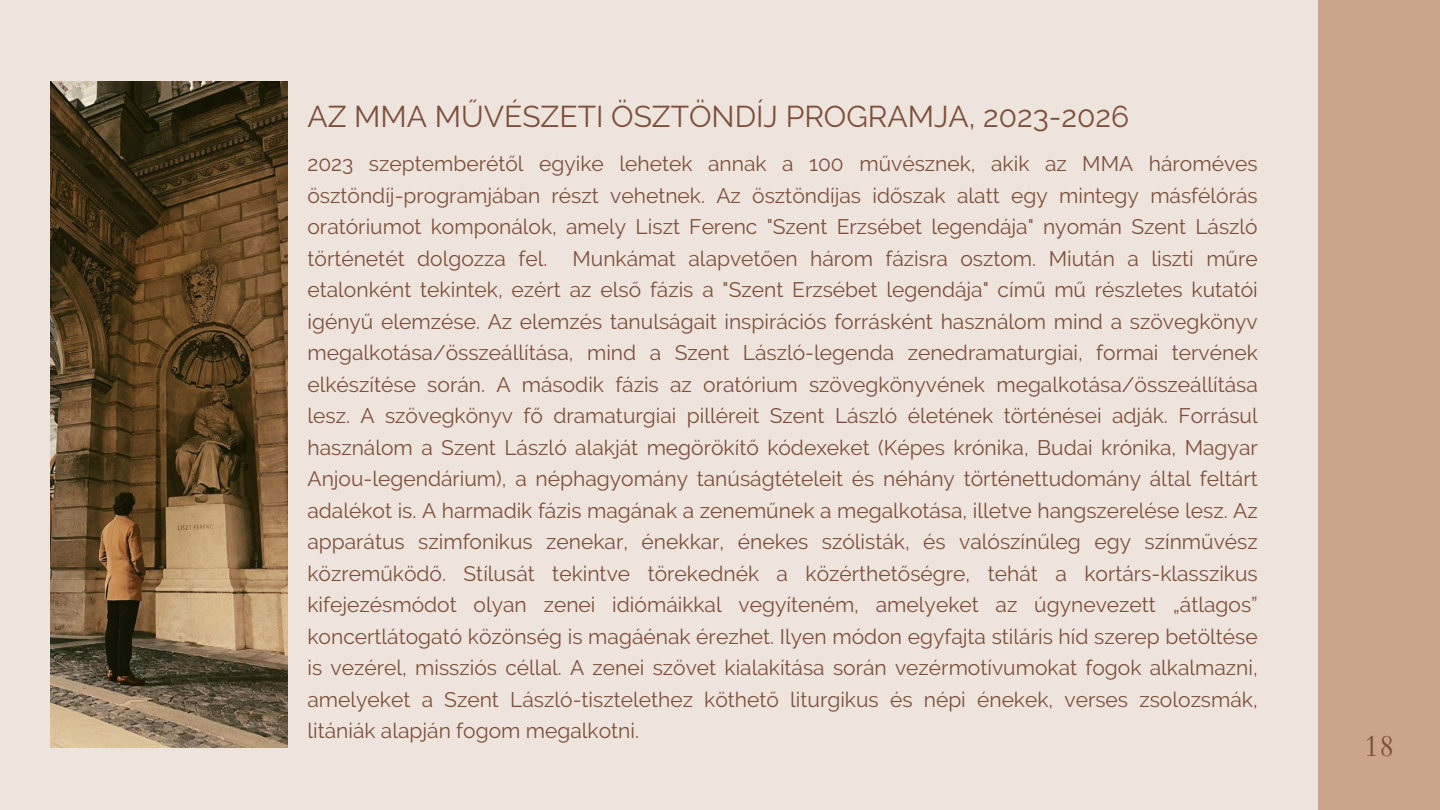
<style>
.page{position:relative;width:1440px;height:810px;background:#ede4dd}
.page>*{position:absolute;margin:0;border:0;box-sizing:border-box;transform-origin:0 0}
.t1{font:30px "Raleway";color:#804f3b}
.t2{font:30px "Cardo";color:#804f3b}
.t3{font:21px/31.5px "Raleway";color:#804f3b;text-align:justify}
</style>
<div class="page">
<div style="left:1318px;top:0;width:122px;height:810px;background:#caa48b"></div>
<img style="left:51px;top:81px;width:237px;height:667px">
<p class="t1" style="left:307px;top:99px;width:823px">AZ MMA MŰVÉSZETI ÖSZTÖNDÍJ PROGRAMJA, 2023-2026</p>
<p class="t3" style="left:307px;top:148px;width:952px">2023 szeptemberétől egyike lehetek annak a 100 művésznek, akik az MMA hároméves ösztöndíj-programjában részt vehetnek. Az ösztöndíjas időszak alatt egy mintegy másfélórás oratóriumot komponálok, amely Liszt Ferenc "Szent Erzsébet legendája" nyomán Szent László történetét dolgozza fel. Munkámat alapvetően három fázisra osztom. Miután a liszti műre etalonként tekintek, ezért az első fázis a "Szent Erzsébet legendája" című mű részletes kutatói igényű elemzése. Az elemzés tanulságait inspirációs forrásként használom mind a szövegkönyv megalkotása/összeállítása, mind a Szent László-legenda zenedramaturgiai, formai tervének elkészítése során. A második fázis az oratórium szövegkönyvének megalkotása/összeállítása lesz. A szövegkönyv fő dramaturgiai pilléreit Szent László életének történései adják. Forrásul használom a Szent László alakját megörökítő kódexeket (Képes krónika, Budai krónika, Magyar Anjou-legendárium), a néphagyomány tanúságtételeit és néhány történettudomány által feltárt adalékot is. A harmadik fázis magának a zeneműnek a megalkotása, illetve hangszerelése lesz. Az apparátus szimfonikus zenekar, énekkar, énekes szólisták, és valószínűleg egy színművész közreműködő. Stílusát tekintve törekednék a közérthetőségre, tehát a kortárs-klasszikus kifejezésmódot olyan zenei idiómáikkal vegyíteném, amelyeket az úgynevezett „átlagos” koncertlátogató közönség is magáénak érezhet. Ilyen módon egyfajta stiláris híd szerep betöltése is vezérel, missziós céllal. A zenei szövet kialakítása során vezérmotívumokat fogok alkalmazni, amelyeket a Szent László-tisztelethez köthető liturgikus és népi énekek, verses zsolozsmák, litániák alapján fogom megalkotni.</p>
<p class="t2" style="left:1364px;top:726px;width:32px">18</p>
</div>
